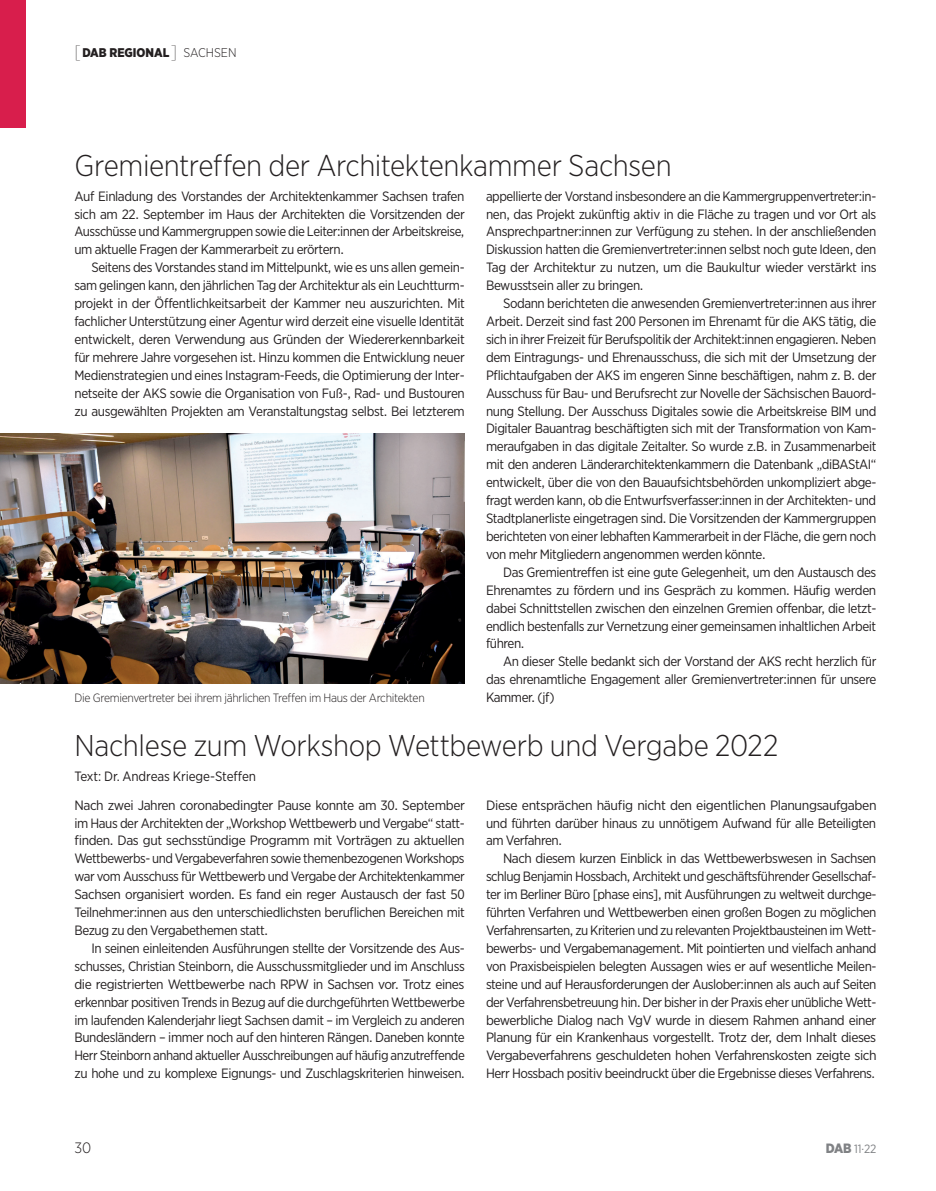
<style>
.page{position:relative;width:936px;height:1191px;background:#fff}
.page>*{position:absolute;margin:0;border:0;box-sizing:border-box;transform-origin:0 0}
.t1{font:300 30px "Gotham Narrow";letter-spacing:-.015em;color:#231f20}
.t2{font:300 15px "Gotham Narrow";color:#231f20}
.t3{font:13.5px/17.9px "Gotham Narrow";letter-spacing:-.03em;color:#231f20;text-align:justify}
.t4{font:13.5px/17.9px "Gotham Narrow";letter-spacing:-.03em;color:#231f20;text-align:justify;scale:1.04 1}
.t5{font:900 12.6px "Gotham Narrow";color:#231f20}
.t6{font:300 12px "Gotham Narrow";letter-spacing:-.025em;color:#231f20}
.t7{font:12px "Gotham Narrow";color:#808285}
.s1{font-weight:100;font-size:18px}
.s2{font-weight:300}
.s3{font-weight:900;font-size:13.5px}
</style>
<div class="page">
<img style="left:0;top:433px;width:465px;height:251px">
<div style="left:0;top:0;width:26px;height:128px;background:#d81e4c"></div>
<p class="t5" style="left:74px;top:44px;width:164px"><span class="s1">[</span>DAB REGIONAL<span class="s1">]</span> <span class="s2">Sachsen</span></p>
<h1 class="t1" style="left:74px;top:147px;width:599px">Gremientreffen der Architektenkammer Sachsen</h1>
<p class="t3" style="left:74px;top:187px;width:392px">Auf Einladung des Vorstandes der Architektenkammer Sachsen trafen sich am 22. September im Haus der Architekten die Vorsitzenden der Ausschüsse und Kammergruppen sowie die Leiter:innen der Arbeitskreise, um aktuelle Fragen der Kammerarbeit zu erörtern.</p>
<p class="t3" style="left:74px;top:258px;width:392px;text-indent:17px">Seitens des Vorstandes stand im Mittelpunkt, wie es uns allen gemein&shy;sam gelingen kann, den jährlichen Tag der Architektur als ein Leuchtturm&shy;projekt in der Öffentlichkeitsarbeit der Kammer neu auszurichten. Mit fachlicher Unterstützung einer Agentur wird derzeit eine visuelle Identität entwickelt, deren Verwendung aus Gründen der Wiedererkennbarkeit für mehrere Jahre vorgesehen ist. Hinzu kommen die Entwicklung neuer Medienstrategien und eines Instagram-Feeds, die Optimierung der Inter&shy;netseite der AKS sowie die Organisation von Fuß-, Rad- und Bustouren zu ausgewählten Projekten am Veranstaltungstag selbst. Bei letzterem</p>
<p class="t6" style="left:74px;top:690px;width:352px">Die Gremienvertreter bei ihrem jährlichen Treffen im Haus der Architekten</p>
<p class="t3" style="left:486px;top:187px;width:392px">appellierte der Vorstand insbesondere an die Kammergruppenvertreter:in&shy;nen, das Projekt zukünftig aktiv in die Fläche zu tragen und vor Ort als Ansprechpartner:innen zur Verfügung zu stehen. In der anschließenden Diskussion hatten die Gremienvertreter:innen selbst noch gute Ideen, den Tag der Architektur zu nutzen, um die Baukultur wieder verstärkt ins Bewusstsein aller zu bringen.</p>
<p class="t3" style="left:486px;top:294px;width:392px;text-indent:17px">Sodann berichteten die anwesenden Gremienvertreter:innen aus ihrer Arbeit. Derzeit sind fast 200 Personen im Ehrenamt für die AKS tätig, die sich in ihrer Freizeit für Berufspolitik der Architekt:innen engagieren. Neben dem Eintragungs- und Ehrenausschuss, die sich mit der Umsetzung der Pflichtaufgaben der AKS im engeren Sinne beschäftigen, nahm z. B. der Ausschuss für Bau- und Berufsrecht zur Novelle der Sächsischen Bauord&shy;nung Stellung. Der Ausschuss Digitales sowie die Arbeitskreise BIM und Digitaler Bauantrag beschäftigten sich mit der Transformation von Kam&shy;meraufgaben in das digitale Zeitalter. So wurde z.B. in Zusammenarbeit mit den anderen Länderarchitektenkammern die Datenbank „diBAStAI“ entwickelt, über die von den Bauaufsichtsbehörden unkompliziert abge&shy;fragt werden kann, ob die Entwurfsverfasser:innen in der Architekten- und Stadtplanerliste eingetragen sind. Die Vorsitzenden der Kammergruppen berichteten von einer lebhaften Kammerarbeit in der Fläche, die gern noch von mehr Mitgliedern angenommen werden könnte.</p>
<p class="t3" style="left:486px;top:563px;width:392px;text-indent:17px">Das Gremientreffen ist eine gute Gelegenheit, um den Austausch des Ehrenamtes zu fördern und ins Gespräch zu kommen. Häufig werden dabei Schnittstellen zwischen den einzelnen Gremien offenbar, die letzt&shy;endlich bestenfalls zur Vernetzung einer gemeinsamen inhaltlichen Arbeit führen.</p>
<p class="t3" style="left:486px;top:652px;width:392px;text-indent:17px">An dieser Stelle bedankt sich der Vorstand der AKS recht herzlich für das ehrenamtliche Engagement aller Gremienvertreter:innen für unsere Kammer. (jf)</p>
<h1 class="t1" style="left:74px;top:727px;width:705px">Nachlese zum Workshop Wettbewerb und Vergabe 2022</h1>
<p class="t3" style="left:74px;top:761px;width:392px;line-height:28.8px">Text: Dr. Andreas Kriege-Steffen<br>Nach zwei Jahren coronabedingter Pause konnte am 30. September</p>
<p class="t3" style="left:74px;top:813px;width:392px">im Haus der Architekten der „Workshop Wettbewerb und Vergabe“ statt&shy;finden. Das gut sechsstündige Programm mit Vorträgen zu aktuellen Wettbewerbs- und Vergabeverfahren sowie themenbezogenen Workshops war vom Ausschuss für Wettbewerb und Vergabe der Architektenkammer Sachsen organisiert worden. Es fand ein reger Austausch der fast 50<br>Teilnehmer:innen aus den unterschiedlichsten beruflichen Bereichen mit Bezug zu den Vergabethemen statt.</p>
<p class="t3" style="left:74px;top:939px;width:392px;text-indent:17px">In seinen einleitenden Ausführungen stellte der Vorsitzende des Aus&shy;schusses, Christian Steinborn, die Ausschussmitglieder und im Anschluss die registrierten Wettbewerbe nach RPW in Sachsen vor. Trotz eines erkennbar positiven Trends in Bezug auf die durchgeführten Wettbewerbe im laufenden Kalenderjahr liegt Sachsen damit – im Vergleich zu anderen Bundesländern – immer noch auf den hinteren Rängen. Daneben konnte Herr Steinborn anhand aktueller Ausschreibungen auf häufig anzutreffende zu hohe und zu komplexe Eignungs- und Zuschlagskriterien hinweisen.</p>
<p class="t4" style="left:486px;top:795px;width:377px">Diese entsprächen häufig nicht den eigentlichen Planungsaufgaben und führten darüber hinaus zu unnötigem Aufwand für alle Beteiligten am Verfahren.</p>
<p class="t3" style="left:486px;top:849px;width:392px;text-indent:17px">Nach diesem kurzen Einblick in das Wettbewerbswesen in Sachsen schlug Benjamin Hossbach, Architekt und geschäftsführender Gesellschaf&shy;ter im Berliner Büro [phase eins], mit Ausführungen zu weltweit durchge&shy;führten Verfahren und Wettbewerben einen großen Bogen zu möglichen Verfahrensarten, zu Kriterien und zu relevanten Projektbausteinen im Wett&shy;bewerbs- und Vergabemanagement. Mit pointierten und vielfach anhand von Praxisbeispielen belegten Aussagen wies er auf wesentliche Meilen&shy;steine und auf Herausforderungen der Auslober:innen als auch auf Seiten der Verfahrensbetreuung hin. Der bisher in der Praxis eher unübliche Wett&shy;bewerbliche Dialog nach VgV wurde in diesem Rahmen anhand einer Planung für ein Krankenhaus vorgestellt. Trotz der, dem Inhalt dieses Vergabeverfahrens geschuldeten hohen Verfahrenskosten zeigte sich Herr Hossbach positiv beeindruckt über die Ergebnisse dieses Verfahrens.</p>
<p class="t2" style="left:74px;top:1138px;width:18px">30</p>
<p class="t7" style="left:825px;top:1141px;width:52px"><span class="s3">DAB</span> 11·22</p>
</div>
